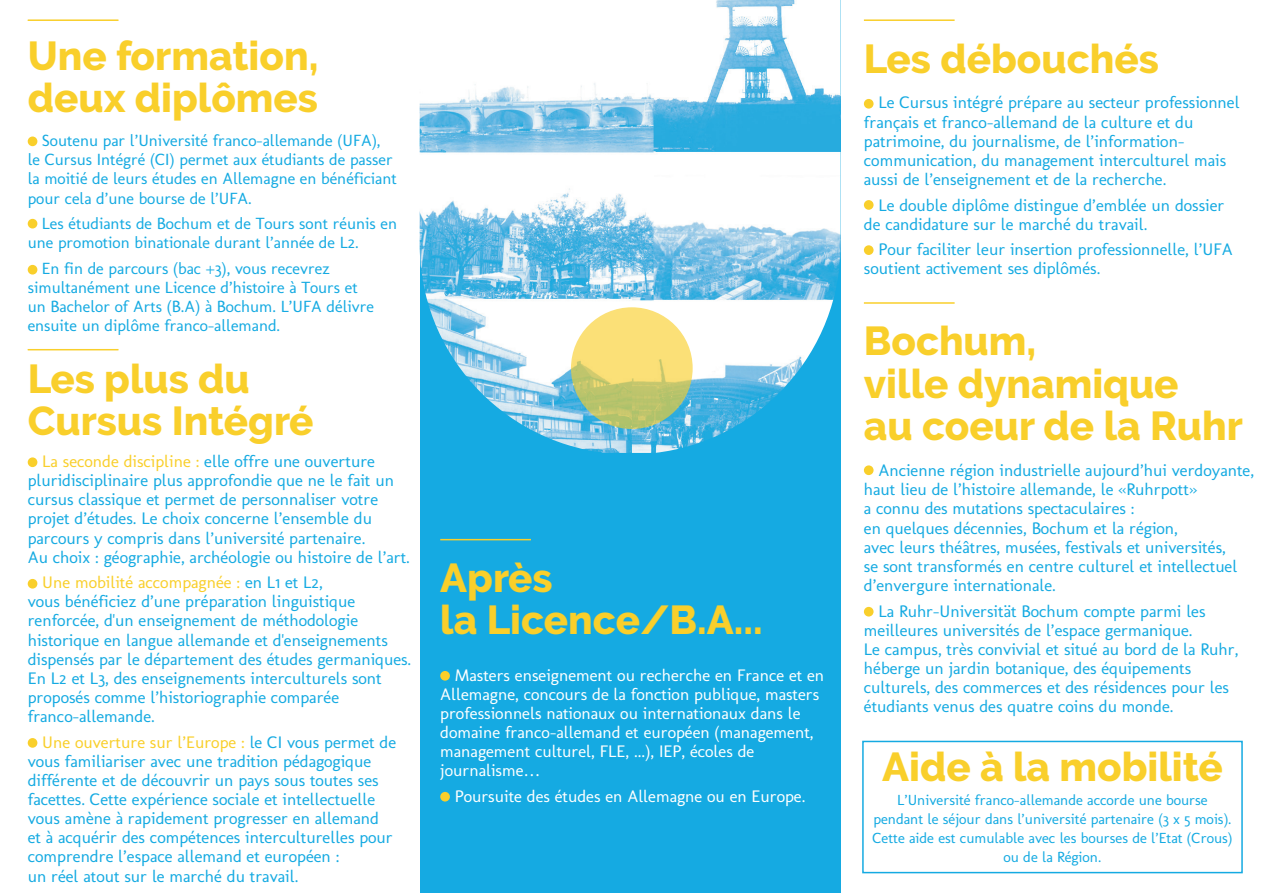
<style>
.page{position:relative;width:1263px;height:893px;background:#fff}
.page>*{position:absolute;margin:0;border:0;box-sizing:border-box;transform-origin:0 0}
.t1{font:800 40.35px/42.2px "Raleway";color:#f9cf2b}
.t2{font:16.95px/19.2px "Molengo";color:#15aae2}
.t3{font:16.95px/19.2px "Molengo";color:#fff}
.t4{font:16.5px/19.2px "Molengo";color:#15aae2}
.t5{font:14.85px/19.2px "Molengo";color:#15aae2;text-align:center}
.s1{color:#f9cf2b}
.s2{font-family:"Myriad Pro"}
</style>
<div class="page">
<hr style="left:28px;top:19px;width:90px;height:2px;background:#f9cf2b">
<div style="left:420px;top:0;width:421px;height:893px;background:#15aae2"></div>
<img style="left:420px;top:0;width:421px;height:453px">
<hr style="left:28px;top:349px;width:90px;height:1px;background:#f9cf2b">
<div style="left:28px;top:137px;width:9px;height:9px;background:#f9cf2b;border-radius:50%"></div>
<div style="left:28px;top:219px;width:9px;height:9px;background:#f9cf2b;border-radius:50%"></div>
<div style="left:28px;top:265px;width:9px;height:10px;background:#f9cf2b;border-radius:50%"></div>
<hr style="left:864px;top:302px;width:91px;height:2px;background:#f9cf2b">
<div style="left:864px;top:465px;width:9px;height:10px;background:#f9cf2b;border-radius:50%"></div>
<div style="left:864px;top:607px;width:9px;height:9px;background:#f9cf2b;border-radius:50%"></div>
<hr style="left:864px;top:19px;width:91px;height:2px;background:#f9cf2b">
<div style="left:864px;top:99px;width:9px;height:10px;background:#f9cf2b;border-radius:50%"></div>
<div style="left:864px;top:200px;width:9px;height:10px;background:#f9cf2b;border-radius:50%"></div>
<div style="left:864px;top:245px;width:9px;height:10px;background:#f9cf2b;border-radius:50%"></div>
<hr style="left:440px;top:539px;width:91px;height:1px;background:#f9cf2b">
<div style="left:440px;top:671px;width:10px;height:10px;background:#f9cf2b;border-radius:50%"></div>
<div style="left:440px;top:792px;width:10px;height:9px;background:#f9cf2b;border-radius:50%"></div>
<div style="left:28px;top:457px;width:9px;height:10px;background:#f9cf2b;border-radius:50%"></div>
<div style="left:28px;top:579px;width:9px;height:10px;background:#f9cf2b;border-radius:50%"></div>
<div style="left:28px;top:738px;width:9px;height:10px;background:#f9cf2b;border-radius:50%"></div>
<div style="left:862px;top:741px;width:381px;height:132px;border:2px solid #15aae2"></div>
<svg style="left:571px;top:307px;width:122px;height:122px;background:#e1d573"></svg>
<h1 class="t1" style="left:28px;top:35px;width:292px">Une formation, deux diplômes</h1>
<p class="t4" style="left:28px;top:131px;width:371px;text-indent:14px">Soutenu par l’Université franco-allemande (UFA), le Cursus Intégré (CI) permet aux étudiants de passer la moitié de leurs études en Allemagne en bénéficiant pour cela d’une bourse de l’UFA.</p>
<p class="t4" style="left:28px;top:214px;width:371px;text-indent:14px">Les étudiants de Bochum et de Tours sont réunis en une promotion binationale durant l’année de L2.</p>
<p class="t4" style="left:28px;top:258px;width:348px;text-indent:14px">En fin de parcours (bac +3), vous recevrez simultanément une Licence d’histoire à Tours et un Bachelor of Arts (B.A) à Bochum. L’UFA délivre ensuite un diplôme franco-allemand.</p>
<h1 class="t1" style="left:28px;top:358px;width:287px">Les plus du<br>Cursus Intégré</h1>
<p class="t2" style="left:28px;top:452px;width:384px;text-indent:14px"><span class="s1">La seconde discipline :</span> elle offre une ouverture pluridisciplinaire plus approfondie que ne le fait un cursus classique et permet de personnaliser votre projet d’études. Le choix concerne l’ensemble du parcours y compris dans l’université partenaire.<br>Au choix : géographie, archéologie ou histoire de l’art.</p>
<p class="t2" style="left:28px;top:573px;width:385px;text-indent:14px"><span class="s1">Une mobilité accompagnée :</span> en L1 et L2,<br>vous bénéficiez d’une préparation linguistique renforcée, d'un enseignement de méthodologie historique en langue allemande et d'enseignements dispensés par le département des études germaniques.<br>En L2 et L3, des enseignements interculturels sont proposés comme l’historiographie comparée franco-allemande.</p>
<p class="t2" style="left:28px;top:732px;width:370px;text-indent:14px"><span class="s1">Une ouverture sur l’Europe :</span> le CI vous permet de vous familiariser avec une tradition pédagogique différente et de découvrir un pays sous toutes ses facettes. Cette expérience sociale et intellectuelle vous amène à rapidement progresser en allemand et à acquérir des compétences interculturelles pour comprendre l’espace allemand et européen :<br>un réel atout sur le marché du travail.</p>
<h1 class="t1" style="left:440px;top:557px;width:324px">Après<br>la Licence/B.A...</h1>
<p class="t3" style="left:440px;top:665px;width:385px;text-indent:14px">Masters enseignement ou recherche en France et en Allemagne, concours de la fonction publique, masters professionnels nationaux ou internationaux dans le domaine franco-allemand et européen (management, management culturel, FLE, ...), IEP, écoles de journalisme<span class="s2">…</span></p>
<p class="t3" style="left:455px;top:786px;width:352px">Poursuite des études en Allemagne ou en Europe.</p>
<h1 class="t1" style="left:864px;top:38px;width:296px">Les débouchés</h1>
<p class="t2" style="left:864px;top:93px;width:377px;text-indent:14px">Le Cursus intégré prépare au secteur professionnel français et franco-allemand de la culture et du patrimoine, du journalisme, de l’information&shy;communication, du management interculturel mais aussi de l’enseignement et de la recherche.</p>
<p class="t2" style="left:864px;top:195px;width:362px;text-indent:14px">Le double diplôme distingue d’emblée un dossier de candidature sur le marché du travail.</p>
<p class="t2" style="left:864px;top:240px;width:370px;text-indent:14px">Pour faciliter leur insertion professionnelle, l’UFA soutient activement ses diplômés.</p>
<h1 class="t1" style="left:864px;top:320px;width:380px">Bochum,<br>ville dynamique<br>au coeur de la Ruhr</h1>
<p class="t2" style="left:864px;top:461px;width:392px;text-indent:14px">Ancienne région industrielle aujourd’hui verdoyante, haut lieu de l’histoire allemande, le «Ruhrpott»<br>a connu des mutations spectaculaires :<br>en quelques décennies, Bochum et la région,<br>avec leurs théâtres, musées, festivals et universités,<br>se sont transformés en centre culturel et intellectuel d’envergure internationale.</p>
<p class="t2" style="left:864px;top:601px;width:376px;text-indent:14px">La Ruhr-Universität Bochum compte parmi les meilleures universités de l’espace germanique.<br>Le campus, très convivial et situé au bord de la Ruhr, héberge un jardin botanique, des équipements culturels, des commerces et des résidences pour les étudiants venus des quatre coins du monde.</p>
<h1 class="t1" style="left:882px;top:746px;width:342px">Aide à la mobilité</h1>
<p class="t5" style="left:872px;top:790px;width:362px">L’Université franco-allemande accorde une bourse pendant le séjour dans l’université partenaire (3 x 5 mois).<br>Cette aide est cumulable avec les bourses de l’Etat (Crous) ou de la Région.</p>
</div>
